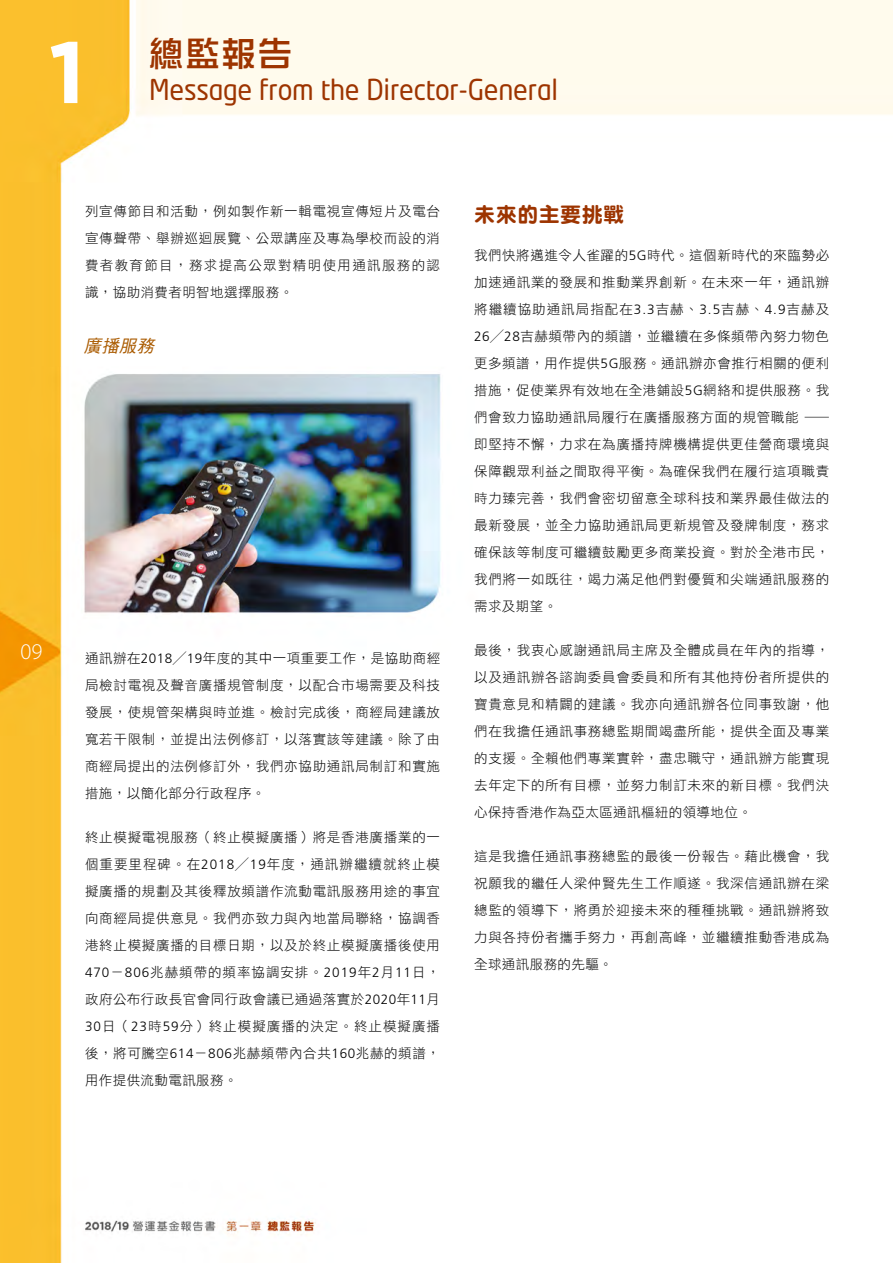
<style>
.page{position:relative;width:893px;height:1263px;background:#fff}
.page>*{position:absolute;margin:0;border:0;box-sizing:border-box;transform-origin:0 0}
.t1{font:700 87px "Gotham";color:#fff}
.t2{font:34.5px "DF Zong Yi HK W5";color:#9d3400}
.t3{font:28.5px "Neo Tech";letter-spacing:-.01em;color:#9d3400;scale:.95 1}
.t4{font:300 22.5px "Myriad Pro";color:#fff}
.t5{font:21px "DF Yuan HK W9";letter-spacing:.025em;color:#9d3400}
.t6{font:italic 17.25px "DF Hei HK W5";color:#aa5b00}
.t7{font:13.5px/27px "DF Hei HK W3";letter-spacing:.055em;color:#000;text-align:justify}
.s1{font-family:"Frutiger";font-weight:300}
</style>
<div class="page">
<img style="left:0;top:0;width:893px;height:1263px">
<h1 class="t1" style="left:49px;top:22px;width:38px">1</h1>
<h2 class="t2" style="left:149px;top:35px;width:145px">總監報告</h2>
<h3 class="t3" style="left:149px;top:75px;width:432px">Message from the Director-General</h3>
<h3 class="t4" style="left:21px;top:639px;width:23px">09</h3>
<p class="t7" style="left:85px;top:197px;width:357px">列宣傳節目和活動，例如製作新一輯電視宣傳短片及電台宣傳聲帶、舉辦巡迴展覽、公眾講座及專為學校而設的消費者教育節目，務求提高公眾對精明使用通訊服務的認識，協助消費者明智地選擇服務。</p>
<p class="t6" style="left:84px;top:337px;width:76px">廣播服務</p>
<p class="t7" style="left:85px;top:645px;width:357px">通訊辦在<span class="s1">2018</span>╱<span class="s1">19</span>年度的其中一項重要工作，是協助商經局檢討電視及聲音廣播規管制度，以配合市場需要及科技發展，使規管架構與時並進。檢討完成後，商經局建議放寬若干限制，並提出法例修訂，以落實該等建議。除了由商經局提出的法例修訂外，我們亦協助通訊局制訂和實施措施，以簡化部分行政程序。</p>
<p class="t7" style="left:85px;top:824px;width:357px">終止模擬電視服務（終止模擬廣播）將是香港廣播業的一個重要里程碑。在<span class="s1">2018</span>╱<span class="s1">19</span>年度，通訊辦繼續就終止模擬廣播的規劃及其後釋放頻譜作流動電訊服務用途的事宜向商經局提供意見。我們亦致力與內地當局聯絡，協調香港終止模擬廣播的目標日期，以及於終止模擬廣播後使用<span class="s1">470</span>－<span class="s1">806</span>兆赫頻帶的頻率協調安排。<span class="s1">2019</span>年<span class="s1">2</span>月<span class="s1">11</span>日，政府公布行政長官會同行政會議已通過落實於<span class="s1">2020</span>年<span class="s1">11</span>月<span class="s1">30</span>日（<span class="s1">23</span>時<span class="s1">59</span>分）終止模擬廣播的決定。終止模擬廣播後，將可騰空<span class="s1">614</span>－<span class="s1">806</span>兆赫頻帶內合共<span class="s1">160</span>兆赫的頻譜，用作提供流動電訊服務。</p>
<h3 class="t5" style="left:474px;top:203px;width:152px">未來的主要挑戰</h3>
<p class="t7" style="left:474px;top:241px;width:357px">我們快將邁進令人雀躍的<span class="s1">5G</span>時代。這個新時代的來臨勢必加速通訊業的發展和推動業界創新。在未來一年，通訊辦將繼續協助通訊局指配在<span class="s1">3.3</span>吉赫、<span class="s1">3.5</span>吉赫、<span class="s1">4.9</span>吉赫及<span class="s1">26</span>╱<span class="s1">28</span>吉赫頻帶內的頻譜，並繼續在多條頻帶內努力物色更多頻譜，用作提供<span class="s1">5G</span>服務。通訊辦亦會推行相關的便利措施，促使業界有效地在全港鋪設<span class="s1">5G</span>網絡和提供服務。我們會致力協助通訊局履行在廣播服務方面的規管職能 —即堅持不懈，力求在為廣播持牌機構提供更佳營商環境與保障觀眾利益之間取得平衡。為確保我們在履行這項職責時力臻完善，我們會密切留意全球科技和業界最佳做法的最新發展，並全力協助通訊局更新規管及發牌制度，務求確保該等制度可繼續鼓勵更多商業投資。對於全港市民，我們將一如既往，竭力滿足他們對優質和尖端通訊服務的需求及期望。</p>
<p class="t7" style="left:474px;top:636px;width:356px">最後，我衷心感謝通訊局主席及全體成員在年內的指導，以及通訊辦各諮詢委員會委員和所有其他持份者所提供的寶貴意見和精闢的建議。我亦向通訊辦各位同事致謝，他們在我擔任通訊事務總監期間竭盡所能，提供全面及專業的支援。全賴他們專業實幹，盡忠職守，通訊辦方能實現去年定下的所有目標，並努力制訂未來的新目標。我們決心保持香港作為亞太區通訊樞紐的領導地位。</p>
<p class="t7" style="left:474px;top:842px;width:356px">這是我擔任通訊事務總監的最後一份報告。藉此機會，我祝願我的繼任人梁仲賢先生工作順遂。我深信通訊辦在梁總監的領導下，將勇於迎接未來的種種挑戰。通訊辦將致力與各持份者攜手努力，再創高峰，並繼續推動香港成為全球通訊服務的先驅。</p>
</div>
